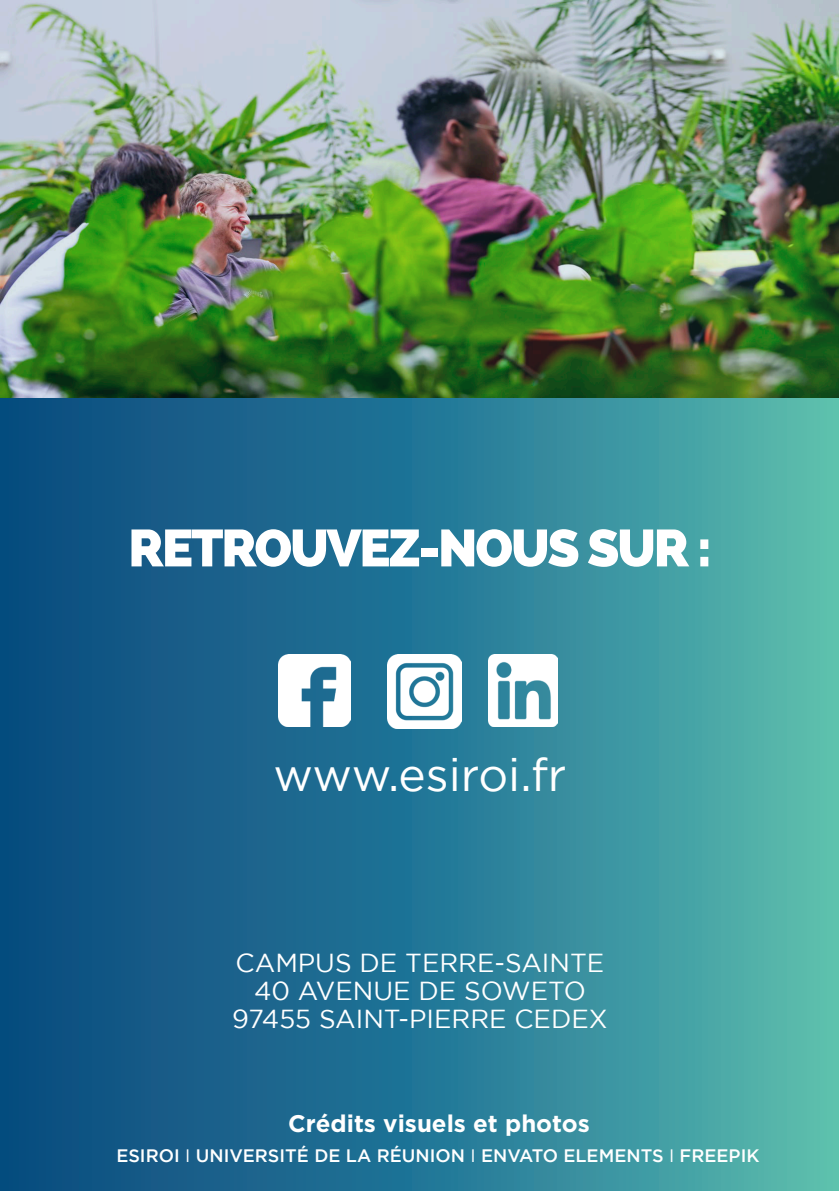
<style>
.page{position:relative;width:840px;height:1191px;background:#fff}
.page>*{position:absolute;margin:0;border:0;box-sizing:border-box;transform-origin:0 0}
.t1{font:800 52px "Raleway";letter-spacing:-.04em;color:#fff}
.t2{font:46px "Gotham";color:#fff}
.t3{font:26px/28px "Gotham";color:#fff;text-align:center}
.t4{font:700 24px "Gotham";color:#fff}
.t5{font:500 18px "Gotham";color:#fff}
.s1{font-weight:400}
</style>
<div class="page">
<div style="left:0;top:0;width:838px;height:1191px;background:linear-gradient(to right,#02437e,#54b7af)"></div>
<img style="left:0;top:0;width:838px;height:397px">
<img style="left:278px;top:654px;width:72px;height:72px">
<img style="left:488px;top:654px;width:69px;height:72px">
<img style="left:387px;top:654px;width:74px;height:75px">
<p class="t1" style="left:128px;top:518px;width:584px">RETROUVEZ-NOUS SUR :</p>
<p class="t2" style="left:273px;top:749px;width:294px">www.esiroi.fr</p>
<p class="t3" style="left:235px;top:948px;width:370px">CAMPUS DE TERRE-SAINTE</p>
<p class="t3" style="left:232px;top:976px;width:377px">40 AVENUE DE SOWETO<br>97455 SAINT-PIERRE CEDEX</p>
<p class="t4" style="left:288px;top:1109px;width:303px">Crédits visuels et photos</p>
<p class="t5" style="left:116px;top:1145px;width:644px">ESIROI <span class="s1">I</span> UNIVERSITÉ DE LA RÉUNION <span class="s1">I</span> ENVATO ELEMENTS <span class="s1">I</span> FREEPIK</p>
</div>
